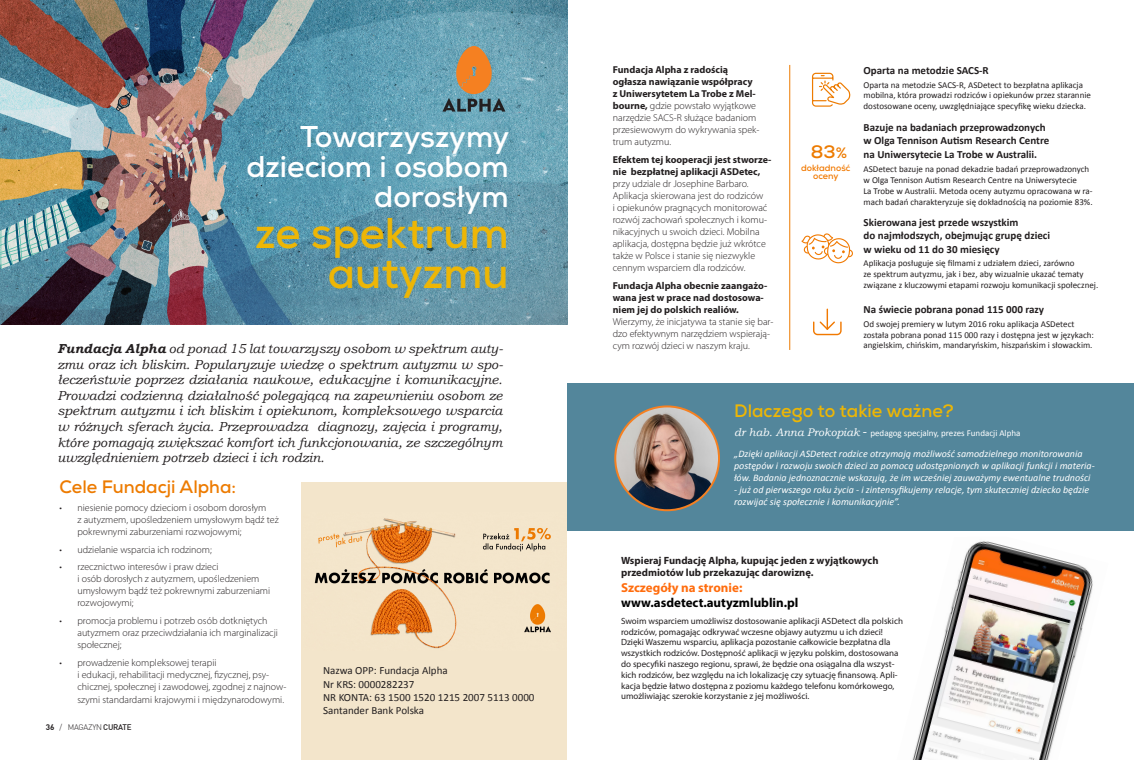
<style>
.page{position:relative;width:1134px;height:760px;background:#fff}
.page>*{position:absolute;margin:0;border:0;box-sizing:border-box;transform-origin:0 0}
.t1{font:700 43px/40px "Nexa";color:#edb605;text-align:right}
.t2{font:700 30px/30px "Nexa";color:#fff;text-align:right}
.t3{font:700 18px "Nexa";color:#ed7b01}
.t4{font:700 18px "Nexa";color:#edb605}
.t5{font:italic 13px/15.6px "Bookman Old Style";color:#231f20;text-align:justify}
.t6{font:700 13px/15.6px "Myriad Pro";color:#000}
.t7{font:700 11px/13.2px "Calibri";color:#231f20}
.t8{font:11px/13.2px "Calibri";color:#231f20}
.t9{font:700 10.5px/12.6px "Myriad Pro";color:#231f20}
.t10{font:300 10px/12px "Myriad Pro";color:#231f20}
.t11{font:italic 10px/12px "Calibri";color:#fff}
.t12{font:9px/10.8px "Calibri";color:#231f20}
.t13{font:9px/10.8px "Myriad Pro";color:#231f20}
.t14{font:9px "Calibri";color:#fff}
.t15{font:700 9px/8px "Nexa";color:#f17900;text-align:center}
.t16{font:300 8px "DIN";letter-spacing:-.025em;color:#231f20}
.s1{font-weight:700}
.s2{font-weight:500}
.s3{font-size:15px}
.s4{font-family:"Bookman Old Style";font-style:italic;font-size:11px}
.s5{font-size:14px}
.s6{color:#ff6d0e}
</style>
<div class="page">
<div style="left:302px;top:482px;width:265px;height:278px;background:#f3e5cb"></div>
<img style="left:314px;top:518px;width:237px;height:131px">
<img style="left:0;top:0;width:567px;height:324px">
<div style="left:567px;top:383px;width:567px;height:148px;background:#53869b"></div>
<svg style="left:812px;top:72px;width:39px;height:35px"></svg>
<img style="left:912px;top:541px;width:181px;height:219px">
<svg style="left:801px;top:233px;width:52px;height:31px"></svg>
<svg style="left:813px;top:308px;width:29px;height:27px"></svg>
<svg style="left:442px;top:46px;width:63px;height:66px"></svg>
<img style="left:615px;top:406px;width:104px;height:104px;border-radius:52px">
<div style="left:614px;top:405px;width:106px;height:106px;border:2px solid #f58021;border-radius:50%"></div>
<hr style="left:789px;top:65px;width:1px;height:285px;background:#ed7b01">
<p class="t2" style="left:247px;top:121px;width:264px">Towarzyszymy dzieciom i osobom dorosłym</p>
<p class="t1" style="left:255px;top:213px;width:255px">ze spektrum autyzmu</p>
<p class="t5" style="left:57px;top:340px;width:447px"><span class="s1">Fundacja Alpha</span> od ponad 15 lat towarzyszy osobom w spektrum auty&shy;zmu oraz ich bliskim. Popularyzuje wiedzę o spektrum autyzmu w spo&shy;łeczeństwie poprzez działania naukowe, edukacyjne i komunikacyjne.<br>Prowadzi codzienną działalność polegającą na zapewnieniu osobom ze spektrum autyzmu i ich bliskim i opiekunom, kompleksowego wsparcia w różnych sferach życia. Przeprowadza diagnozy, zajęcia i programy, które pomagają zwiększać komfort ich funkcjonowania, ze szczególnym uwzględnieniem potrzeb dzieci i ich rodzin.</p>
<p class="t3" style="left:59px;top:475px;width:178px">Cele Fundacji Alpha:</p>
<p class="t10" style="left:77px;top:501px;width:203px;text-indent:-18px">• niesienie pomocy dzieciom i osobom dorosłym<br>z autyzmem, upośledzeniem umysłowym bądź też pokrewnymi zaburzeniami rozwojowymi;</p>
<p class="t10" style="left:59px;top:543px;width:154px">• udzielanie wsparcia ich rodzinom;</p>
<p class="t10" style="left:77px;top:561px;width:194px;text-indent:-18px">• rzecznictwo interesów i praw dzieci<br>i osób dorosłych z autyzmem, upośledzeniem umysłowym bądź też pokrewnymi zaburzeniami rozwojowymi;</p>
<p class="t10" style="left:77px;top:614px;width:202px;text-indent:-18px">• promocja problemu i potrzeb osób dotkniętych autyzmem oraz przeciwdziałania ich marginalizacji społecznej;</p>
<p class="t10" style="left:77px;top:656px;width:210px;text-indent:-18px">• prowadzenie kompleksowej terapii<br>i edukacji, rehabilitacji medycznej, fizycznej, psy&shy;chicznej, społecznej i zawodowej, zgodnej z najnow-</p>
<p class="t10" style="left:77px;top:693px;width:208px">szymi standardami krajowymi i międzynarodowymi.</p>
<p class="t16" style="left:46px;top:722px;width:87px"><span class="s1">36</span> / MAGAZYN <span class="s2">CURATE</span></p>
<p class="t8" style="left:323px;top:663px;width:126px">Nazwa OPP: Fundacja Alpha<br>Nr KRS: 0000282237</p>
<p class="t8" style="left:323px;top:690px;width:213px">NR KONTA: 63 1500 1520 1215 2007 5113 0000<br>Santander Bank Polska</p>
<p class="t10" style="left:613px;top:64px;width:148px"><span class="s1">Fundacja Alpha z radością ogłasza nawiązanie współpracy z Uniwersytetem La Trobe z Mel&shy;bourne,</span> gdzie powstało wyjątkowe narzędzie SACS-R służące badaniom przesiewowym do wykrywania spek&shy;trum autyzmu.</p>
<p class="t10" style="left:613px;top:154px;width:160px"><span class="s1">Efektem tej kooperacji jest stworze&shy;nie bezpłatnej aplikacji ASDetec, </span>przy udziale dr Josephine Barbaro.<br>Aplikacja skierowana jest do rodziców<br>i opiekunów pragnących monitorować rozwój zachowań społecznych i komu&shy;nikacyjnych u swoich dzieci. Mobilna aplikacja, dostępna będzie już wkrótce także w Polsce i stanie się niezwykle cennym wsparciem dla rodziców.</p>
<p class="t10" style="left:613px;top:279px;width:162px"><span class="s1">Fundacja Alpha obecnie zaangażo&shy;wana jest w prace nad dostosowa&shy;niem jej do polskich realiów.<br></span>Wierzymy, że inicjatywa ta stanie się bar&shy;dzo efektywnym narzędziem wspierają&shy;cym rozwój dzieci w naszym kraju.</p>
<p class="t3" style="left:811px;top:140px;width:37px">83<span class="s3">%</span></p>
<p class="t15" style="left:801px;top:164px;width:51px">dokładność oceny</p>
<p class="t7" style="left:863px;top:63px;width:127px">Oparta na metodzie SACS-R</p>
<p class="t12" style="left:863px;top:79px;width:229px">Oparta na metodzie SACS-R, ASDetect to bezpłatna aplikacja mobilna, która prowadzi rodziców i opiekunów przez starannie dostosowane oceny, uwzględniające specyfikę wieku dziecka.</p>
<p class="t7" style="left:863px;top:120px;width:187px">Bazuje na badaniach przeprowadzonych w Olga Tennison Autism Research Centre</p>
<p class="t7" style="left:863px;top:148px;width:175px">na Uniwersytecie La Trobe w Australii.</p>
<p class="t12" style="left:863px;top:163px;width:231px">ASDetect bazuje na ponad dekadzie badań przeprowadzonych w Olga Tennison Autism Research Centre na Uniwersytecie<br>La Trobe w Australii. Metoda oceny autyzmu opracowana w ra&shy;mach badań charakteryzuje się dokładnością na poziomie 83%.</p>
<p class="t7" style="left:863px;top:216px;width:188px">Skierowana jest przede wszystkim<br>do najmłodszych, obejmując grupę dzieci w wieku od 11 do 30 miesięcy</p>
<p class="t12" style="left:863px;top:258px;width:236px">Aplikacja posługuje się filmami z udziałem dzieci, zarówno<br>ze spektrum autyzmu, jak i bez, aby wizualnie ukazać tematy związane z kluczowymi etapami rozwoju komunikacji społecznej.</p>
<p class="t7" style="left:863px;top:302px;width:182px">Na świecie pobrana ponad 115 000 razy</p>
<p class="t12" style="left:863px;top:318px;width:232px">Od swojej premiery w lutym 2016 roku aplikacja ASDetect została pobrana ponad 115 000 razy i dostępna jest w językach: angielskim, chińskim, mandaryńskim, hiszpańskim i słowackim.</p>
<p class="t4" style="left:734px;top:399px;width:221px">Dlaczego to takie ważne?</p>
<p class="t11" style="left:734px;top:447px;width:362px">„Dzięki aplikacji ASDetect rodzice otrzymają możliwość samodzielnego monitorowania postępów i rozwoju swoich dzieci za pomocą udostępnionych w aplikacji funkcji i materia&shy;łów. Badania jednoznacznie wskazują, że im wcześniej zauważymy ewentualne trudności</p>
<p class="t11" style="left:734px;top:483px;width:356px">- już od pierwszego roku życia - i zintensyfikujemy relacje, tym skuteczniej dziecko będzie rozwijać się społecznie i komunikacyjnie”.</p>
<p class="t14" style="left:734px;top:426px;width:288px"><span class="s4">dr hab. Anna Prokopiak</span> <span class="s5">-</span> pedagog specjalny, prezes Fundacji Alpha</p>
<p class="t9" style="left:621px;top:553px;width:259px">Wspieraj Fundację Alpha, kupując jeden z wyjątkowych przedmiotów lub przekazując darowiznę.</p>
<p class="t6" style="left:621px;top:579px;width:179px"><span class="s6">Szczegóły na stronie: </span>www.asdetect.autyzmlublin.pl</p>
<p class="t13" style="left:621px;top:615px;width:283px">Swoim wsparciem umożliwisz dostosowanie aplikacji ASDetect dla polskich rodziców, pomagając odkrywać wczesne objawy autyzmu u ich dzieci!<br>Dzięki Waszemu wsparciu, aplikacja pozostanie całkowicie bezpłatna dla wszystkich rodziców. Dostępność aplikacji w języku polskim, dostosowana do specyfiki naszego regionu, sprawi, że będzie ona osiągalna dla wszyst&shy;kich rodziców, bez względu na ich lokalizację czy sytuację finansową. Apli&shy;kacja będzie łatwo dostępna z poziomu każdego telefonu komórkowego, umożliwiając szerokie korzystanie z jej możliwości.</p>
</div>
